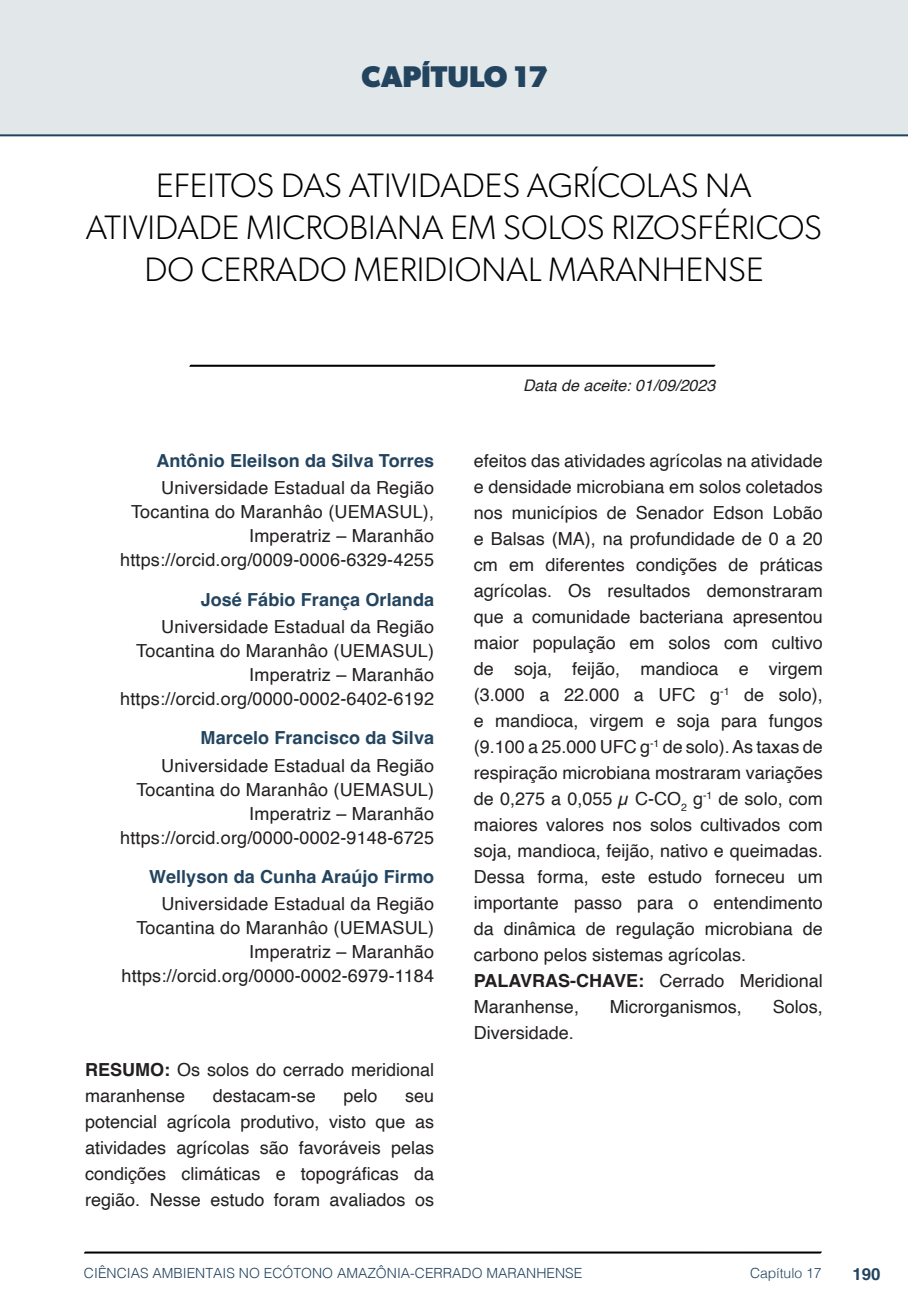
<style>
.page{position:relative;width:908px;height:1304px;background:#fff}
.page>*{position:absolute;margin:0;border:0;box-sizing:border-box;transform-origin:0 0}
.t1{font:300 34px/42px "Gibson";color:#000;text-align:center}
.t2{font:700 30px "Gibson";color:#23445f}
.t3{font:18px/26px "Helvetica";color:#231f20;text-align:right}
.t4{font:700 18px "Helvetica";letter-spacing:.005em;color:#23445f}
.t5{font:700 16.8px "Helvetica";color:#23445f}
.t6{font:italic 16px "Helvetica";color:#231f20}
.t7{font:300 14px "Helvetica";color:#23445f}
.s1{font-weight:700}
</style>
<div class="page">
<svg style="left:84px;top:1251px;width:737px;height:3px;background:#515151"></svg>
<div style="left:0;top:0;width:907px;height:136px;background:#e2e7e9"></div>
<svg style="left:189px;top:364px;width:526px;height:3px;background:#4f4f4f"></svg>
<div style="left:44px;top:72px;width:68px;height:61px;background:#e2e7e9"></div>
<h2 class="t2" style="left:361px;top:58px;width:188px">CAPÍTULO 17</h2>
<h1 class="t1" style="left:86px;top:164px;width:737px">EFEITOS DAS ATIVIDADES AGRÍCOLAS NA<br>ATIVIDADE MICROBIANA EM SOLOS RIZOSFÉRICOS<br>DO CERRADO MERIDIONAL MARANHENSE</h1>
<p class="t4" style="left:156px;top:450px;width:279px">Antônio Eleilson da Silva Torres</p>
<p class="t3" style="left:120px;top:477px;width:315px;line-height:24px">Universidade Estadual da Região Tocantina do Maranhâo (UEMASUL), Imperatriz – Maranhão https://orcid.org/0009-0006-6329-4255</p>
<p class="t4" style="left:200px;top:588px;width:235px">José Fábio França Orlanda</p>
<p class="t3" style="left:120px;top:615px;width:315px;line-height:24px">Universidade Estadual da Região Tocantina do Maranhâo (UEMASUL)<br>Imperatriz – Maranhão https://orcid.org/0000-0002-6402-6192</p>
<p class="t4" style="left:200px;top:727px;width:235px">Marcelo Francisco da Silva</p>
<p class="t3" style="left:120px;top:754px;width:315px;line-height:24px">Universidade Estadual da Região Tocantina do Maranhâo (UEMASUL)<br>Imperatriz – Maranhão https://orcid.org/0000-0002-9148-6725</p>
<p class="t4" style="left:149px;top:866px;width:286px">Wellyson da Cunha Araújo Firmo</p>
<p class="t3" style="left:121px;top:893px;width:314px;line-height:24px">Universidade Estadual da Região Tocantina do Maranhâo (UEMASUL)<br>Imperatriz – Maranhão https://orcid.org/0000-0002-6979-1184</p>
<p class="t3" style="left:85px;top:1058px;width:350px;text-align:left"><span class="s1">RESUMO:</span> Os solos do cerrado meridional maranhense</p>
<p class="t3" style="left:213px;top:1084px;width:105px">destacam-se</p>
<p class="t3" style="left:343px;top:1084px;width:36px">pelo</p>
<p class="t3" style="left:85px;top:1084px;width:350px;text-align:justify;text-indent:320px">seu potencial agrícola produtivo, visto que as atividades agrícolas são favoráveis pelas condições climáticas e topográficas da região. Nesse estudo foram avaliados os</p>
<p class="t6" style="left:523px;top:373px;width:194px">Data de aceite: 01/09/2023</p>
<p class="t3" style="left:473px;top:448px;width:350px;text-align:left">efeitos das atividades agrícolas na atividade e densidade microbiana em solos coletados nos municípios de Senador Edson Lobão e Balsas (MA), na profundidade de 0 a 20 cm em diferentes condições de práticas agrícolas. Os resultados demonstraram que a comunidade bacteriana apresentou maior população em solos com cultivo de soja, feijão, mandioca e virgem (3.000 a 22.000 a UFC g<sup>-1</sup> de solo), e mandioca, virgem e soja para fungos (9.100 a 25.000 UFC g<sup>-1</sup> de solo). As taxas de respiração microbiana mostraram variações de 0,275 a 0,055 µ C-CO<sub>2</sub> g<sup>-1</sup> de solo, com maiores valores nos solos cultivados com soja, mandioca, feijão, nativo e queimadas.<br>Dessa forma, este estudo forneceu um importante passo para o entendimento da dinâmica de regulação microbiana de carbono pelos sistemas agrícolas.<br><span class="s1">PALAVRAS-CHAVE:</span> Cerrado Meridional Maranhense,</p>
<p class="t3" style="left:609px;top:994px;width:134px">Microrganismos,</p>
<p class="t3" style="left:772px;top:994px;width:52px">Solos,</p>
<p class="t3" style="left:473px;top:1020px;width:102px">Diversidade.</p>
<p class="t7" style="left:84px;top:1261px;width:499px">CIÊNCIAS AMBIENTAIS NO ECÓTONO AMAZÔNIA-CERRADO MARANHENSE</p>
<p class="t7" style="left:749px;top:1261px;width:73px">Capítulo 17</p>
<p class="t5" style="left:851px;top:1264px;width:30px">190</p>
</div>
